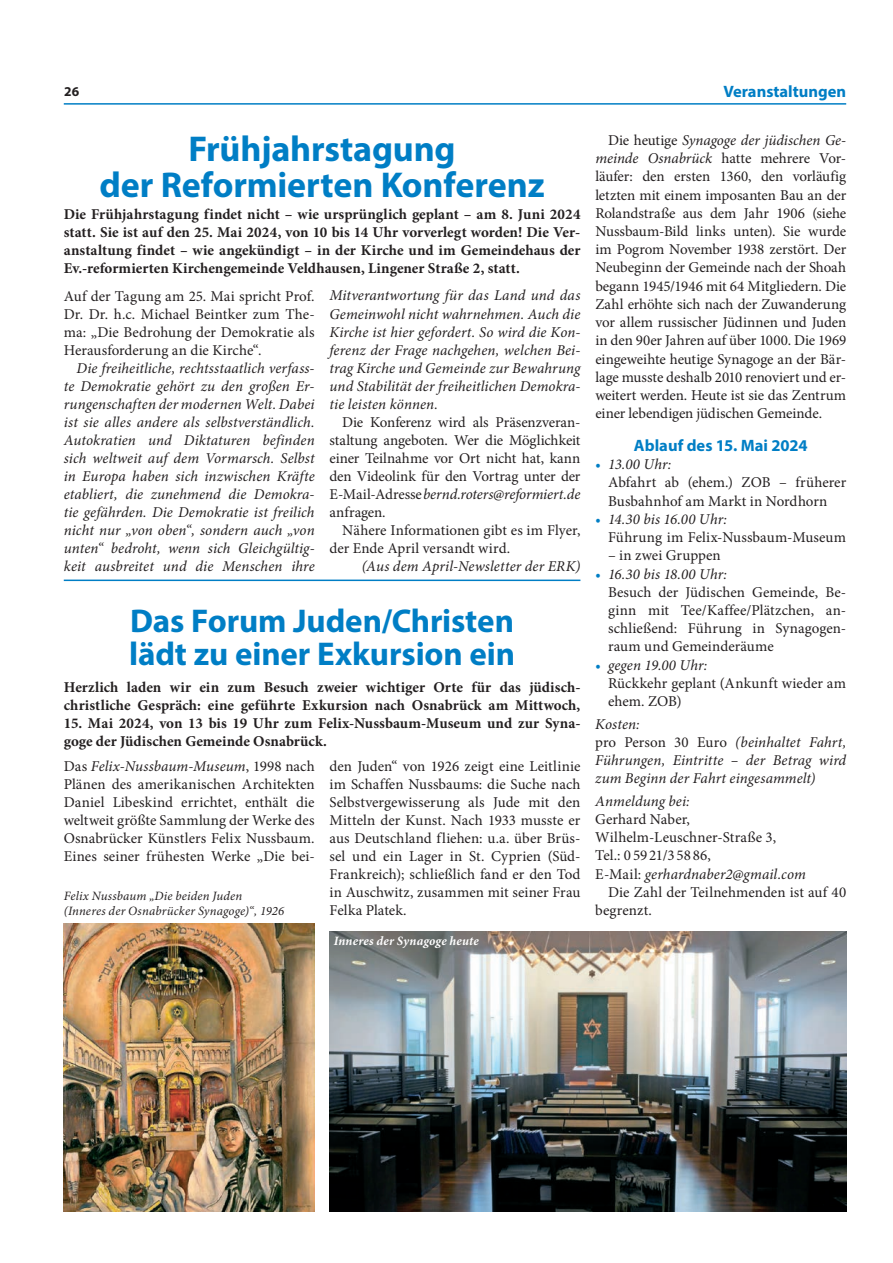
<style>
.page{position:relative;width:893px;height:1263px;background:#fff}
.page>*{position:absolute;margin:0;border:0;box-sizing:border-box;transform-origin:0 0}
.t1{font:700 36px/36px "Myriad Pro";letter-spacing:-.005em;color:#007ec5;text-align:center}
.t2{font:700 33px/33px "Myriad Pro";letter-spacing:-.005em;color:#007ec5}
.t3{font:700 16.5px "Myriad Pro";color:#007ec5}
.t4{font:15px/18px "Minion Pro";color:#231f20;text-align:justify}
.t5{font:italic 15px/18px "Minion Pro";letter-spacing:.005em;color:#231f20;text-align:justify}
.t6{font:700 15px/18px "Minion Pro";letter-spacing:.005em;color:#231f20}
.t7{font:700 13.5px "Myriad Pro";color:#231f20}
.t8{font:italic 12.75px/15.3px "Minion Pro";letter-spacing:.015em;color:#231f20}
.t9{font:italic 700 12.75px "Minion Pro";letter-spacing:.015em;color:#fff}
.s1{font-style:italic}
.s2{font-style:italic;color:#007ec5}
.s3{font-style:normal}
</style>
<div class="page">
<hr style="left:64px;top:103px;width:782px;height:2px;background:#007ec5">
<hr style="left:64px;top:579px;width:516px;height:2px;background:#007ec5">
<img style="left:64px;top:923px;width:251px;height:289px">
<img style="left:330px;top:931px;width:516px;height:281px">
<p class="t7" style="left:64px;top:82px;width:16px">26</p>
<p class="t3" style="left:723px;top:81px;width:124px">Veranstaltungen</p>
<h1 class="t1" style="left:99px;top:130px;width:447px">Frühjahrstagung<br>der Reformierten Konferenz</h1>
<p class="t6" style="left:64px;top:205px;width:518px;text-align:justify">Die Frühjahrstagung findet nicht – wie ursprünglich geplant – am 8. Juni 2024 statt. Sie ist auf den 25. Mai 2024, von 10 bis 14 Uhr vorverlegt worden! Die Ver&shy;anstaltung findet – wie angekündigt – in der Kirche und im Gemeindehaus der Ev.-reformierten Kirchengemeinde Veldhausen, Lingener Straße 2, statt.</p>
<p class="t5" style="left:330px;top:287px;width:252px">Mitverantwortung für das Land und das Gemeinwohl nicht wahrnehmen. Auch die Kirche ist hier gefordert. So wird die Kon&shy;ferenz der Frage nachgehen, welchen Bei&shy;trag Kirche und Gemeinde zur Bewahrung und Stabilität der freiheitlichen Demokra&shy;tie leisten können.</p>
<p class="t4" style="left:330px;top:413px;width:252px;text-indent:13px">Die Konferenz wird als Präsenzveran&shy;staltung angeboten. Wer die Möglichkeit einer Teilnahme vor Ort nicht hat, kann den Videolink für den Vortrag unter der E-Mail-Adresse <span class="s1">bernd.roters@reformiert.de </span>anfragen.</p>
<p class="t4" style="left:330px;top:521px;width:252px;text-indent:13px">Nähere Informationen gibt es im Flyer, der Ende April versandt wird.</p>
<p class="t5" style="left:362px;top:557px;width:220px">(Aus dem April-Newsletter der ERK)</p>
<p class="t4" style="left:64px;top:287px;width:252px">Auf der Tagung am 25. Mai spricht Prof.<br>Dr. Dr. h.c. Michael Beintker zum The&shy;ma: „Die Bedrohung der Demokratie als Herausforderung an die Kirche“.</p>
<p class="t5" style="left:64px;top:359px;width:252px;text-indent:13px">Die freiheitliche, rechtsstaatlich verfass&shy;te Demokratie gehört zu den großen Er&shy;rungenschaften der modernen Welt. Dabei ist sie alles andere als selbstverständlich.<br>Autokratien und Diktaturen befinden sich weltweit auf dem Vormarsch. Selbst in Europa haben sich inzwischen Kräfte etabliert, die zunehmend die Demokra&shy;tie gefährden. Die Demokratie ist freilich nicht nur „von oben“, sondern auch „von unten“ bedroht, wenn sich Gleichgültig&shy;keit ausbreitet und die Menschen ihre</p>
<h2 class="t2" style="left:129px;top:604px;width:387px">Das Forum Juden/Christen lädt zu einer Exkursion ein</h2>
<p class="t6" style="left:64px;top:678px;width:518px">Herzlich laden wir ein zum Besuch zweier wichtiger Orte für das jüdisch&shy;christliche Gespräch: eine geführte Exkursion nach Osnabrück am Mittwoch,</p>
<p class="t6" style="left:64px;top:714px;width:518px">15. Mai 2024, von 13 bis 19 Uhr zum Felix-Nussbaum-Museum und zur Syna&shy;goge der Jüdischen Gemeinde Osnabrück.</p>
<p class="t4" style="left:330px;top:757px;width:252px">den Juden“ von 1926 zeigt eine Leitlinie im Schaffen Nussbaums: die Suche nach Selbstvergewisserung als Jude mit den Mitteln der Kunst. Nach 1933 musste er aus Deutschland fliehen: u.a. über Brüs&shy;sel und ein Lager in St. Cyprien (Süd-Frankreich); schließlich fand er den Tod in Auschwitz, zusammen mit seiner Frau Felka Platek.</p>
<p class="t4" style="left:64px;top:757px;width:252px">Das <span class="s1">Felix-Nussbaum-Museum</span>, 1998 nach Plänen des amerikanischen Architekten Daniel Libeskind errichtet, enthält die weltweit größte Sammlung der Werke des Osnabrücker Künstlers Felix Nussbaum.<br>Eines seiner frühesten Werke „Die bei-</p>
<p class="t8" style="left:64px;top:888px;width:222px">Felix Nussbaum „Die beiden Juden (Inneres der Osnabrücker Synagoge)“, 1926</p>
<p class="t9" style="left:334px;top:932px;width:147px">Inneres der Synagoge heute</p>
<p class="t4" style="left:595px;top:131px;width:252px;text-indent:13px">Die heutige <span class="s1">Synagoge der jüdischen Ge&shy;meinde Osnabrück</span> hatte mehrere Vor&shy;läufer: den ersten 1360, den vorläufig letzten mit einem imposanten Bau an der Rolandstraße aus dem Jahr 1906 (siehe Nussbaum-Bild links unten). Sie wurde im Pogrom November 1938 zerstört. Der Neubeginn der Gemeinde nach der Shoah begann 1945/1946 mit 64 Mitgliedern. Die Zahl erhöhte sich nach der Zuwanderung vor allem russischer Jüdinnen und Juden in den 90er Jahren auf über 1000. Die 1969 eingeweihte heutige Synagoge an der Bär&shy;lage musste deshalb 2010 renoviert und er&shy;weitert werden. Heute ist sie das Zentrum einer lebendigen jüdischen Gemeinde.</p>
<p class="t3" style="left:634px;top:435px;width:175px">Ablauf des 15. Mai 2024</p>
<p class="t4" style="left:608px;top:455px;width:240px;text-align:left;text-indent:-13px"><span class="s2">•</span> <span class="s1">13.00 Uhr:<br></span>Abfahrt ab (ehem.) ZOB – früherer<br>Busbahnhof am Markt in Nordhorn</p>
<p class="t4" style="left:608px;top:510px;width:240px;text-indent:-13px"><span class="s2">•</span> <span class="s1">14.30 bis 16.00 Uhr:<br></span>Führung im Felix-Nussbaum-Museum</p>
<p class="t4" style="left:608px;top:547px;width:114px">– in zwei Gruppen</p>
<p class="t4" style="left:608px;top:565px;width:240px;text-align:left;text-indent:-13px"><span class="s2">•</span> <span class="s1">16.30 bis 18.00 Uhr:<br></span>Besuch der Jüdischen Gemeinde, Be&shy;ginn mit Tee/Kaffee/Plätzchen, an&shy;schließend: Führung in Synagogen&shy;raum und Gemeinderäume</p>
<p class="t4" style="left:608px;top:656px;width:240px;text-align:left;text-indent:-13px"><span class="s2">•</span> <span class="s1">gegen 19.00 Uhr:<br></span>Rückkehr geplant (Ankunft wieder am ehem. ZOB)</p>
<p class="t5" style="left:595px;top:715px;width:252px;text-align:left">Kosten:<br><span class="s3">pro Person 30 Euro</span> (beinhaltet Fahrt,<br>Führungen, Eintritte – der Betrag wird zum Beginn der Fahrt eingesammelt)</p>
<p class="t5" style="left:595px;top:792px;width:96px">Anmeldung bei:</p>
<p class="t4" style="left:595px;top:810px;width:96px">Gerhard Naber,</p>
<p class="t4" style="left:595px;top:828px;width:182px">Wilhelm-Leuschner-Straße 3,</p>
<p class="t4" style="left:595px;top:847px;width:117px">Tel.: 0 59 21/3 58 86,</p>
<p class="t5" style="left:595px;top:865px;width:212px"><span class="s3">E-Mail:</span> gerhardnaber2@gmail.com</p>
<p class="t4" style="left:608px;top:883px;width:240px">Die Zahl der Teilnehmenden ist auf 40</p>
<p class="t4" style="left:595px;top:901px;width:58px">begrenzt.</p>
</div>
